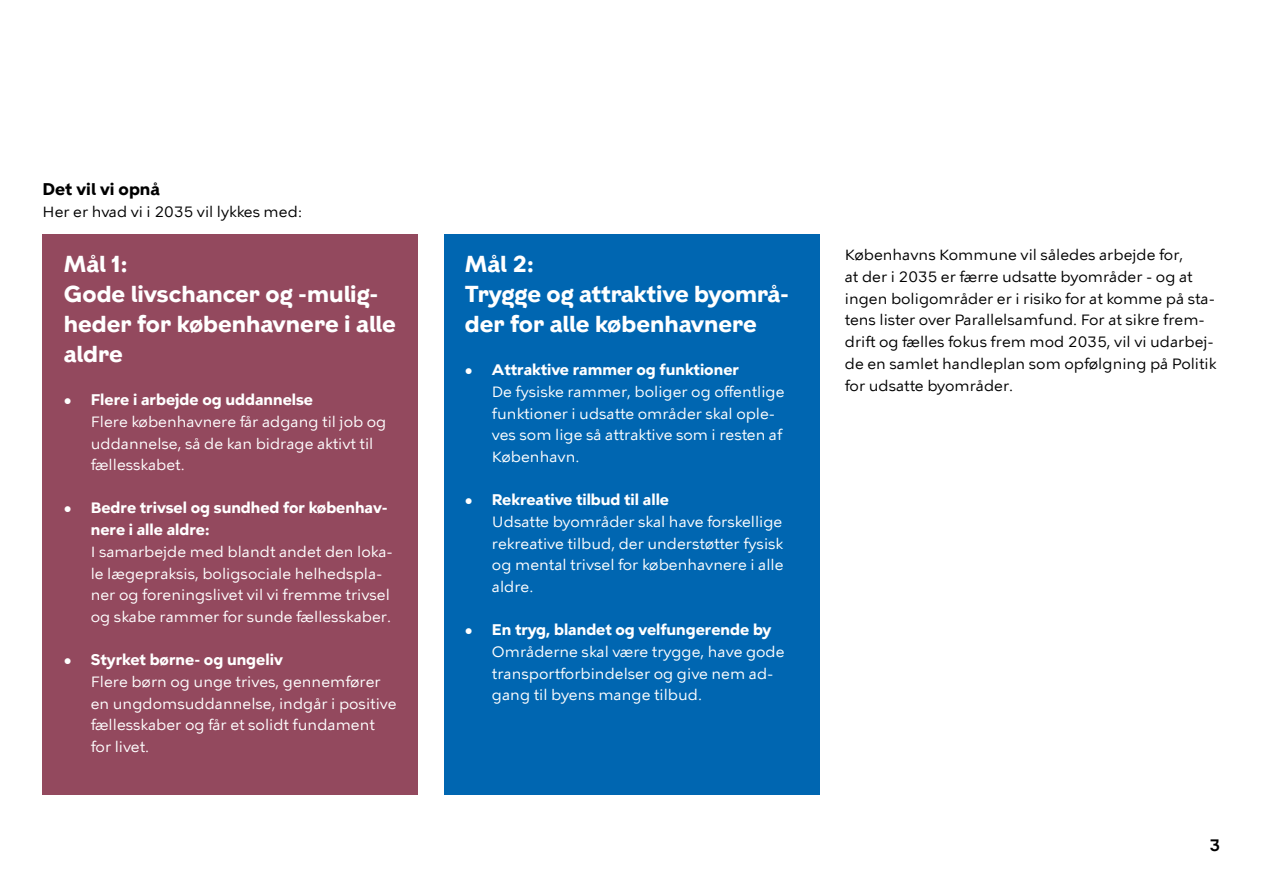
<style>
.page{position:relative;width:1263px;height:893px;background:#fff}
.page>*{position:absolute;margin:0;border:0;box-sizing:border-box;transform-origin:0 0}
.t1{font:700 22.5px/30px "KBH";color:#fff}
.t2{font:700 16.5px "KBH";color:#000}
.t3{font:600 16.5px "KBH";color:#000}
.t4{font:15px/21.8px "KBH Tekst";color:#fff}
.t5{font:15px/21.8px "KBH Tekst";color:#000}
.t6{font:700 15px/21.8px "KBH Tekst";color:#fff}
.s1{font-family:"KBH";font-weight:600}
.s2{font-weight:700}
</style>
<div class="page">
<div style="left:444px;top:234px;width:375px;height:561px;background:#0066b1"></div>
<div style="left:43px;top:234px;width:375px;height:561px;background:#93495e"></div>
<p class="t2" style="left:43px;top:182px;width:119px">Det vil vi opnå</p>
<p class="t5" style="left:43px;top:202px;width:261px">Her er hvad vi i 2035 vil lykkes med:</p>
<h1 class="t1" style="left:64px;top:251px;width:334px">Mål 1:<br>Gode livschancer og -mulig&shy;heder for københavnere i alle aldre</h1>
<p class="t4" style="left:91px;top:390px;width:297px;text-indent:-27px"><span class="s1">•</span> <span class="s2">Flere i arbejde og uddannelse<br></span>Flere københavnere får adgang til job og uddannelse, så de kan bidrage aktivt til fællesskabet.</p>
<p class="t6" style="left:91px;top:499px;width:299px;text-indent:-27px"><span class="s1">•</span> Bedre trivsel og sundhed for københav&shy;nere i alle aldre:</p>
<p class="t4" style="left:91px;top:542px;width:304px">I samarbejde med blandt andet den loka&shy;le lægepraksis, boligsociale helhedspla&shy;ner og foreningslivet vil vi fremme trivsel og skabe rammer for sunde fællesskaber.</p>
<p class="t4" style="left:91px;top:650px;width:307px;text-indent:-27px"><span class="s1">•</span> <span class="s2">Styrket børne- og ungeliv<br></span>Flere børn og unge trives, gennemfører en ungdomsuddannelse, indgår i positive fællesskaber og får et solidt fundament for livet.</p>
<h1 class="t1" style="left:465px;top:251px;width:326px">Mål 2:<br>Trygge og attraktive byområ&shy;der for alle københavnere</h1>
<p class="t4" style="left:492px;top:359px;width:294px;text-indent:-27px"><span class="s1">•</span> <span class="s2">Attraktive rammer og funktioner<br></span>De fysiske rammer, boliger og offentlige funktioner i udsatte områder skal ople&shy;ves som lige så attraktive som i resten af København.</p>
<p class="t4" style="left:492px;top:490px;width:293px;text-indent:-27px"><span class="s1">•</span> <span class="s2">Rekreative tilbud til alle<br></span>Udsatte byområder skal have forskellige rekreative tilbud, der understøtter fysisk og mental trivsel for københavnere i alle aldre.</p>
<p class="t4" style="left:492px;top:620px;width:294px;text-indent:-27px"><span class="s1">•</span> <span class="s2">En tryg, blandet og velfungerende by </span>Områderne skal være trygge, have gode transportforbindelser og give nem ad&shy;gang til byens mange tilbud.</p>
<p class="t5" style="left:845px;top:245px;width:373px">Københavns Kommune vil således arbejde for,<br>at der i 2035 er færre udsatte byområder - og at ingen boligområder er i risiko for at komme på sta&shy;tens lister over Parallelsamfund. For at sikre frem&shy;drift og fælles fokus frem mod 2035, vil vi udarbej&shy;de en samlet handleplan som opfølgning på Politik for udsatte byområder.</p>
<p class="t3" style="left:1210px;top:836px;width:12px">3</p>
</div>
